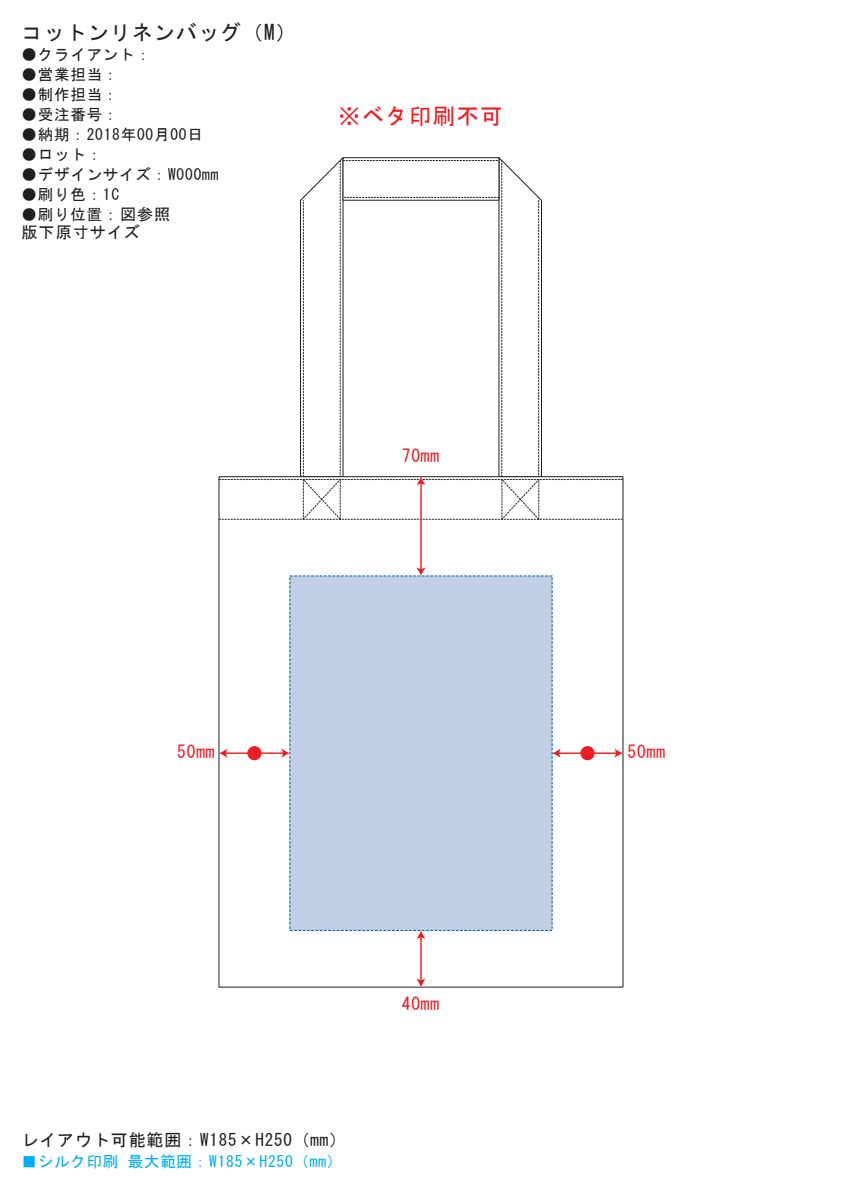
<style>
.page{position:relative;width:842px;height:1191px;background:#fff}
.page>*{position:absolute;margin:0;border:0;box-sizing:border-box;transform-origin:0 0}
.t1{font:22.5px "MS Gothic";letter-spacing:.05em;color:#ee1d23}
.t2{font:21px "MS Gothic";letter-spacing:.05em;color:#231f20}
.t3{font:17.5px "MS Gothic";letter-spacing:.05em;color:#ee1d23}
.t4{font:17px "MS Gothic";letter-spacing:.05em;color:#231f20}
.t5{font:16.25px "MS Gothic";letter-spacing:.05em;color:#231f20}
.t6{font:15.5px "MS Gothic";letter-spacing:.05em;color:#231f20}
.t7{font:15.5px "MS Gothic";letter-spacing:.05em;color:#00aeef}
.s1{font-size:16.25px}
</style>
<div class="page">
<div style="left:290px;top:576px;width:262px;height:354px;background:#c0cfe5"></div>
<hr style="left:420px;top:483px;width:2px;height:87px;background:#ee1d23">
<svg style="left:219px;top:157px;width:404px;height:363px"></svg>
<svg style="left:416px;top:567px;width:10px;height:9px"></svg>
<hr style="left:420px;top:936px;width:2px;height:45px;background:#ee1d23">
<svg style="left:416px;top:930px;width:10px;height:9px"></svg>
<svg style="left:416px;top:978px;width:10px;height:9px"></svg>
<hr style="left:225px;top:752px;width:59px;height:2px;background:#ee1d23">
<svg style="left:281px;top:748px;width:9px;height:10px"></svg>
<svg style="left:219px;top:748px;width:8px;height:10px"></svg>
<div style="left:247px;top:746px;width:14px;height:14px;background:#ee1d23;border-radius:50%"></div>
<hr style="left:558px;top:752px;width:59px;height:2px;background:#ee1d23">
<svg style="left:614px;top:748px;width:9px;height:10px"></svg>
<svg style="left:552px;top:748px;width:9px;height:10px"></svg>
<div style="left:580px;top:746px;width:15px;height:14px;background:#ee1d23;border-radius:50%"></div>
<h2 class="t2" style="left:22px;top:22px;width:277px">コットンリネンバッグ（M）</h2>
<p class="t6" style="left:22px;top:47px;width:131px">●クライアント：</p>
<p class="t6" style="left:22px;top:67px;width:98px">●営業担当：</p>
<p class="t6" style="left:22px;top:87px;width:98px">●制作担当：</p>
<p class="t6" style="left:22px;top:107px;width:98px">●受注番号：</p>
<p class="t6" style="left:22px;top:127px;width:183px">●納期：2018年00月00日</p>
<p class="t6" style="left:22px;top:147px;width:82px">●ロット：</p>
<p class="t6" style="left:22px;top:167px;width:198px">●デザインサイズ：W000mm</p>
<p class="t6" style="left:22px;top:187px;width:99px">●刷り色：1C</p>
<p class="t6" style="left:22px;top:207px;width:150px">●刷り位置<span class="s1">：図参照</span></p>
<p class="t5" style="left:22px;top:223px;width:120px">版下原寸サイズ</p>
<h1 class="t1" style="left:338px;top:105px;width:166px">※ベタ印刷不可</h1>
<p class="t3" style="left:402px;top:447px;width:39px">70mm</p>
<p class="t3" style="left:177px;top:743px;width:39px">50mm</p>
<p class="t3" style="left:627px;top:743px;width:39px">50mm</p>
<p class="t4" style="left:22px;top:1131px;width:326px">レイアウト可能範囲：W185×H250（mm）</p>
<p class="t7" style="left:22px;top:1153px;width:322px">■シルク印刷 最大範囲：W185×H250（mm）</p>
<p class="t3" style="left:402px;top:995px;width:39px">40mm</p>
</div>
